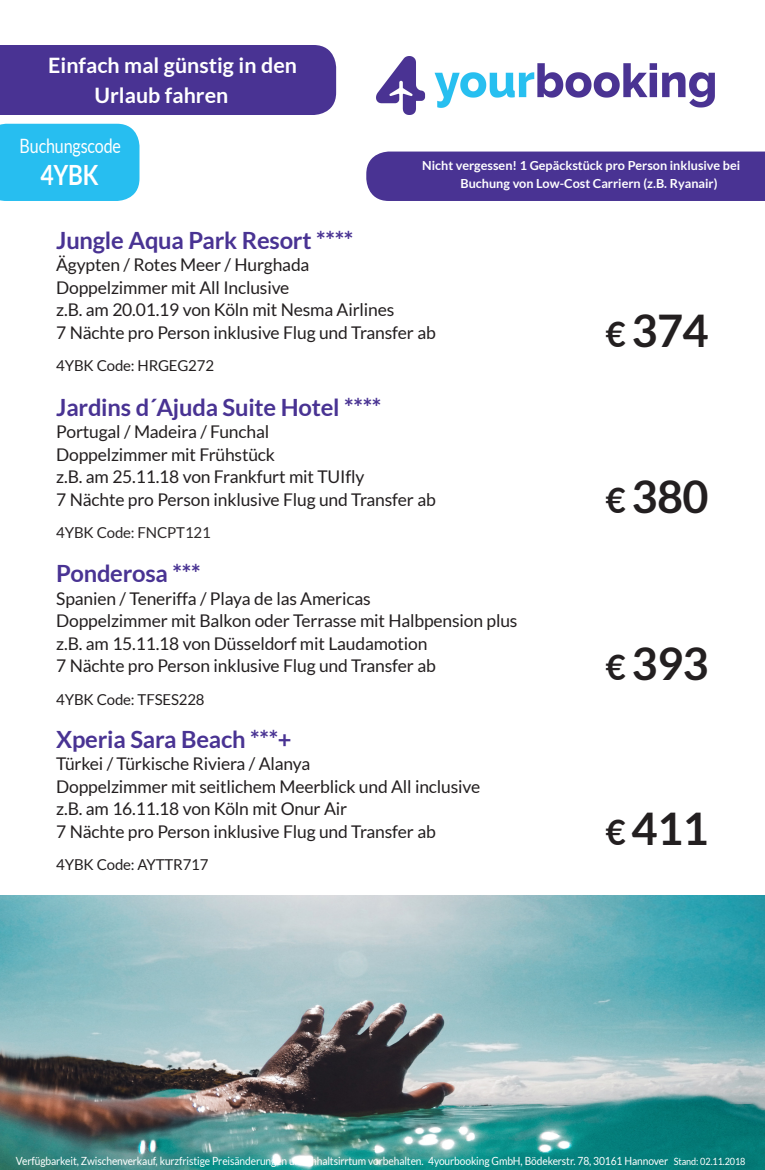
<style>
.page{position:relative;width:765px;height:1170px;background:#fff}
.page>*{position:absolute;margin:0;border:0;box-sizing:border-box;transform-origin:0 0}
.Headline_level_2{font:700 45px "Lato";letter-spacing:-.01em;color:#231f20}
.Headline_level_2-2{font:700 27.88px "Lato";color:#fff;scale:.82 1}
.Headline_level_2-3{font:700 23.75px "Lato";letter-spacing:-.01em;color:#493393}
.Headline_level_2-4{font:700 21.25px/30px "Lato";color:#fff}
.Headline_level_2-5{font:19.75px "Lato";letter-spacing:-.01em;color:#fff;scale:.82 1}
.Headline_level_2-6{font:17.5px/22.5px "Lato";letter-spacing:-.01em;color:#231f20}
.Headline_level_2-7{font:15px "Lato";letter-spacing:-.01em;color:#231f20}
.Headline_level_2-8{font:700 12.5px/17.5px "Lato";color:#fff}
.Headline_level_2-9{font:11.25px "Lato";letter-spacing:-.01em;color:#fff;scale:.91 1}
.s1{font-size:35px}
.s2{font-size:10px}
</style>
<div class="page">
<img style="left:376px;top:56px;width:339px;height:59px">
<div style="left:0;top:124px;width:139px;height:77px;background:#27bef0"></div>
<div style="left:0;top:45px;width:336px;height:70px;background:#493393"></div>
<div style="left:366px;top:152px;width:399px;height:49px;background:#493393"></div>
<img style="left:0;top:895px;width:765px;height:275px">
<p class="Headline_level_2-4" style="left:95px;top:50px;width:204px;text-indent:-46px">Einfach mal günstig in den<br>Urlaub fahren</p>
<p class="Headline_level_2-5" style="left:20px;top:135px;width:125px">Buchungscode</p>
<p class="Headline_level_2-2" style="left:41px;top:159px;width:72px">4YBK</p>
<p class="Headline_level_2-8" style="left:461px;top:157px;width:281px;text-indent:-38px">Nicht vergessen! 1 Gepäckstück pro Person inklusive bei<br>Buchung von Low-Cost Carriern (z.B. Ryanair)</p>
<p class="Headline_level_2-3" style="left:56px;top:227px;width:299px">Jungle Aqua Park Resort ****</p>
<p class="Headline_level_2-6" style="left:56px;top:254px;width:255px">Ägypten / Rotes Meer / Hurghada</p>
<p class="Headline_level_2-6" style="left:56px;top:276px;width:340px">Doppelzimmer mit All Inclusive<br>z.B. am 20.01.19 von Köln mit Nesma Airlines</p>
<p class="Headline_level_2-6" style="left:56px;top:321px;width:381px">7 Nächte pro Person inklusive Flug und Transfer ab</p>
<p class="Headline_level_2-7" style="left:56px;top:358px;width:159px">4YBK Code: HRGEG272</p>
<h3 class="Headline_level_2-3" style="left:56px;top:393px;width:327px">Jardins d´Ajuda Suite Hotel ****</h3>
<p class="Headline_level_2-6" style="left:56px;top:420px;width:381px">Portugal / Madeira / Funchal<br>Doppelzimmer mit Frühstück<br>z.B. am 25.11.18 von Frankfurt mit TUIfly<br>7 Nächte pro Person inklusive Flug und Transfer ab</p>
<p class="Headline_level_2-7" style="left:56px;top:524px;width:156px">4YBK Code: FNCPT121</p>
<p class="Headline_level_2-3" style="left:56px;top:560px;width:146px">Ponderosa ***</p>
<p class="Headline_level_2-6" style="left:56px;top:587px;width:463px">Spanien / Teneriffa / Playa de las Americas<br>Doppelzimmer mit Balkon oder Terrasse mit Halbpension plus z.B. am 15.11.18 von Düsseldorf mit Laudamotion</p>
<p class="Headline_level_2-6" style="left:56px;top:654px;width:381px">7 Nächte pro Person inklusive Flug und Transfer ab</p>
<p class="Headline_level_2-7" style="left:56px;top:691px;width:150px">4YBK Code: TFSES228</p>
<p class="Headline_level_2-3" style="left:56px;top:726px;width:237px">Xperia Sara Beach ***+</p>
<p class="Headline_level_2-6" style="left:56px;top:753px;width:256px">Türkei / Türkische Riviera / Alanya</p>
<p class="Headline_level_2-6" style="left:56px;top:775px;width:426px">Doppelzimmer mit seitlichem Meerblick und All inclusive z.B. am 16.11.18 von Köln mit Onur Air</p>
<p class="Headline_level_2-6" style="left:56px;top:820px;width:381px">7 Nächte pro Person inklusive Flug und Transfer ab</p>
<p class="Headline_level_2-7" style="left:56px;top:856px;width:154px">4YBK Code: AYTTR717</p>
<p class="Headline_level_2" style="left:605px;top:304px;width:105px"><span class="s1">€</span> 374</p>
<p class="Headline_level_2" style="left:605px;top:471px;width:105px"><span class="s1">€</span> 380</p>
<p class="Headline_level_2" style="left:605px;top:638px;width:105px"><span class="s1">€</span> 393</p>
<p class="Headline_level_2" style="left:605px;top:803px;width:105px"><span class="s1">€</span> 411</p>
<p class="Headline_level_2-9" style="left:16px;top:1155px;width:803px">Verfügbarkeit, Zwischenverkauf, kurzfristige Preisänderungen und Inhaltsirrtum vorbehalten. 4yourbooking GmbH, Bödekerstr. 78, 30161 Hannover <span class="s2">Stand: 02.11.2018</span></p>
</div>
